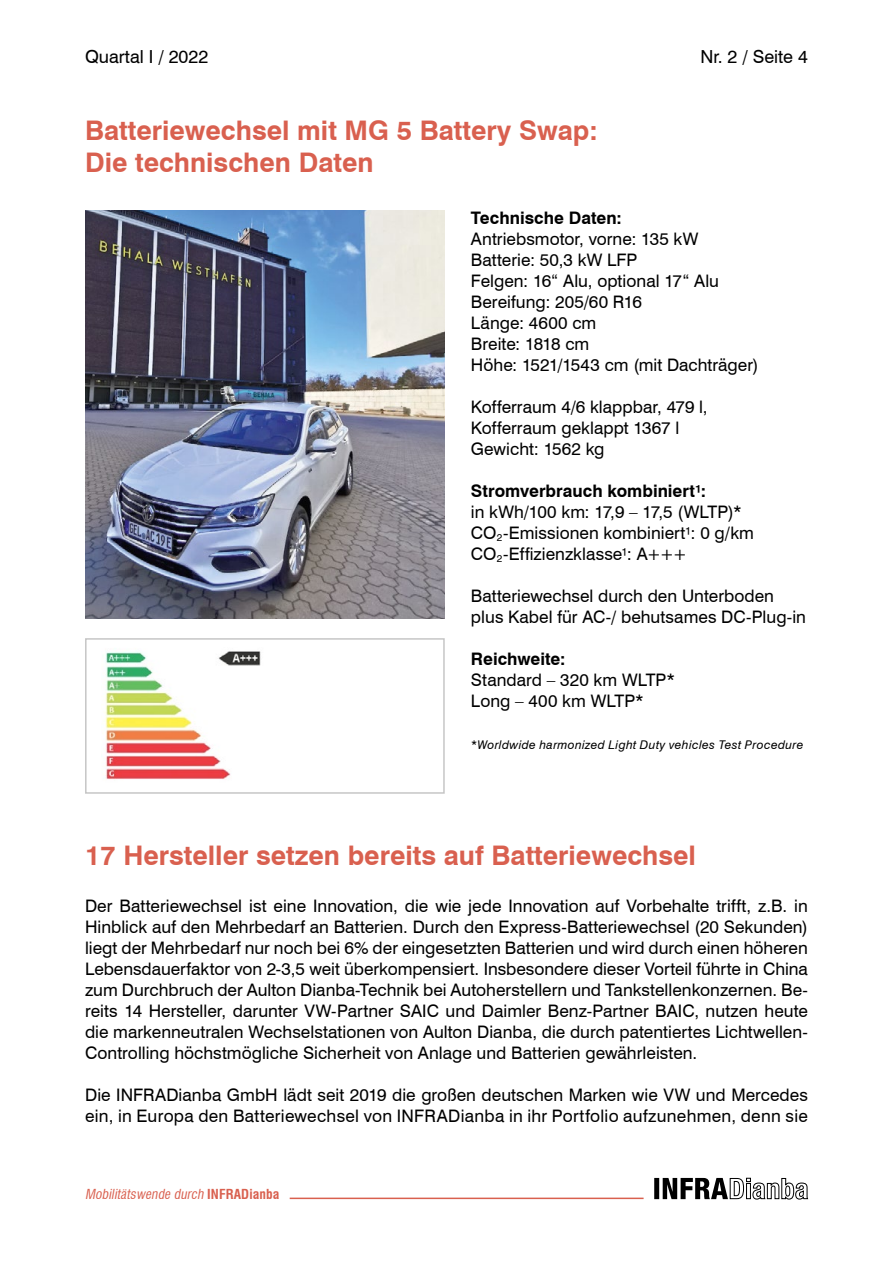
<style>
.page{position:relative;width:893px;height:1263px;background:#fff}
.page>*{position:absolute;margin:0;border:0;box-sizing:border-box;transform-origin:0 0}
.t1{font:700 27px/32.4px "Swiss 721 BT";color:#d9604f}
.t2{font:18px "Swiss 721 BT";color:#000}
.t3{font:17.25px/21px "Swiss 721 BT";letter-spacing:.005em;color:#000}
.t4{font:700 17.25px "Swiss 721 BT";color:#000}
.t5{font:italic condensed 13.5px "Swiss 721 BT";color:#d9604f}
.t6{font:italic 12px "Swiss 721 BT";letter-spacing:.03em;color:#000}
.s1{font-weight:700;font-style:normal}
</style>
<div class="page">
<img style="left:85px;top:211px;width:360px;height:408px">
<img style="left:105px;top:652px;width:126px;height:128px">
<img style="left:211px;top:651px;width:50px;height:17px">
<svg style="left:654px;top:1178px;width:154px;height:21px"></svg>
<hr style="left:290px;top:1197px;width:354px;height:2px;background:#d9604f">
<div style="left:85px;top:638px;width:360px;height:156px;border:2px solid #c6c6c6"></div>
<p class="t2" style="left:85px;top:46px;width:125px">Quartal I / 2022</p>
<p class="t2" style="left:700px;top:46px;width:109px">Nr. 2 / Seite 4</p>
<h1 class="t1" style="left:85px;top:114px;width:514px">Batteriewechsel mit MG 5 Battery Swap:<br>Die technischen Daten</h1>
<p class="t4" style="left:471px;top:207px;width:152px">Technische Daten:</p>
<p class="t3" style="left:471px;top:228px;width:289px">Antriebsmotor, vorne: 135 kW<br>Batterie: 50,3 kW LFP<br>Felgen: 16“ Alu, optional 17“ Alu<br>Bereifung: 205/60 R16<br>Länge: 4600 cm<br>Breite: 1818 cm<br>Höhe: 1521/1543 cm (mit Dachträger)</p>
<p class="t3" style="left:471px;top:396px;width:238px">Kofferraum 4/6 klappbar, 479 l,<br>Kofferraum geklappt 1367 l<br>Gewicht: 1562 kg</p>
<p class="t4" style="left:471px;top:480px;width:237px">Stromverbrauch kombiniert¹:</p>
<p class="t3" style="left:471px;top:501px;width:285px">in kWh/100 km: 17,9 – 17,5 (WLTP)*<br>CO<sub>2</sub>-Emissionen kombiniert¹: 0 g/km<br>CO<sub>2</sub>-Effizienzklasse¹: A+++</p>
<p class="t3" style="left:471px;top:585px;width:337px">Batteriewechsel durch den Unterboden plus Kabel für AC-/ behutsames DC-Plug-in</p>
<p class="t4" style="left:471px;top:648px;width:96px">Reichweite:</p>
<p class="t3" style="left:471px;top:669px;width:206px">Standard – 320 km WLTP*<br>Long – 400 km WLTP*</p>
<p class="t6" style="left:471px;top:737px;width:334px">*Worldwide harmonized Light Duty vehicles Test Procedure</p>
<h1 class="t1" style="left:85px;top:839px;width:612px">17 Hersteller setzen bereits auf Batteriewechsel</h1>
<p class="t3" style="left:85px;top:895px;width:724px;text-align:justify">Der Batteriewechsel ist eine Innovation, die wie jede Innovation auf Vorbehalte trifft, z.B. in Hinblick auf den Mehrbedarf an Batterien. Durch den Express-Batteriewechsel (20 Sekunden) liegt der Mehrbedarf nur noch bei 6% der eingesetzten Batterien und wird durch einen höheren Lebensdauerfaktor von 2-3,5 weit überkompensiert. Insbesondere dieser Vorteil führte in China zum Durchbruch der Aulton Dianba-Technik bei Autoherstellern und Tankstellenkonzernen. Be&shy;reits 14 Hersteller, darunter VW-Partner SAIC und Daimler Benz-Partner BAIC, nutzen heute die markenneutralen Wechselstationen von Aulton Dianba, die durch patentiertes Lichtwellen-Controlling höchstmögliche Sicherheit von Anlage und Batterien gewährleisten.</p>
<p class="t3" style="left:85px;top:1084px;width:724px">Die INFRADianba GmbH lädt seit 2019 die großen deutschen Marken wie VW und Mercedes ein, in Europa den Batteriewechsel von INFRADianba in ihr Portfolio aufzunehmen, denn sie</p>
<p class="t5" style="left:85px;top:1186px;width:196px">Mobilitätswende durch <span class="s1">I N F RA D i a n b a</span></p>
</div>
